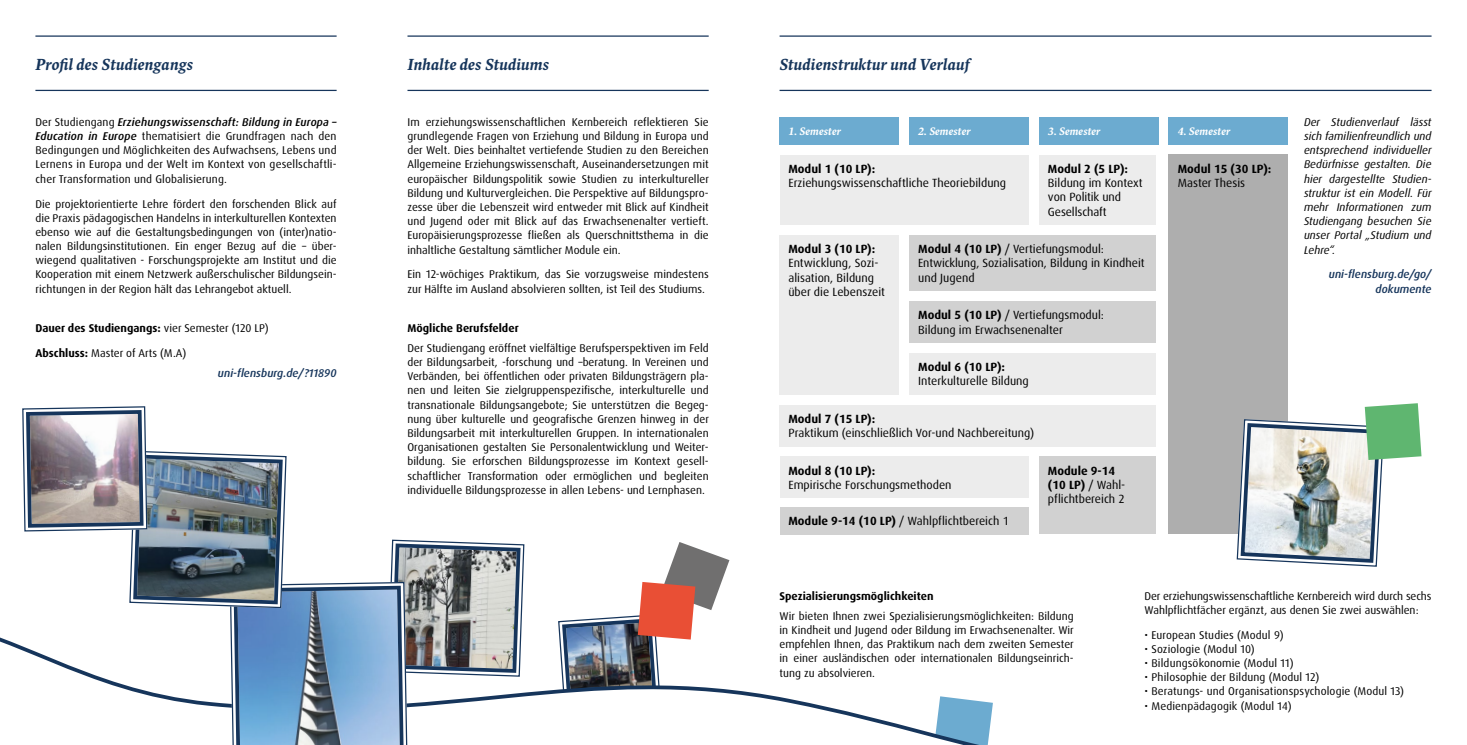
<style>
.page{position:relative;width:1467px;height:745px;background:#fff}
.page>*{position:absolute;margin:0;border:0;box-sizing:border-box;transform-origin:0 0}
.t1{font:italic 500 17.5px "Spinoza Pro";color:#16355b}
.t2{font:11.88px/14.1px "Dax Pro";color:#000}
.t3{font:700 11.88px "Dax Pro";color:#000}
.t4{font:italic 500 11.88px "Spinoza Pro";color:#fff}
.t5{font:11.25px/14.1px "Dax Pro";color:#000;text-align:justify}
.t6{font:italic 11.25px/14.1px "Dax Pro";color:#000;text-align:justify}
.t7{font:700 11.25px "Dax Pro";color:#000}
.t8{font:italic 500 11.25px/14.1px "Dax Pro";color:#16355b;text-align:right}
.s1{font-weight:500;font-style:italic}
.s2{font-weight:400}
.s3{font-weight:700}
</style>
<div class="page">
<div style="left:780px;top:117px;width:119px;height:27px;background:#6cabd0"></div>
<div style="left:909px;top:117px;width:119px;height:27px;background:#6cabd0"></div>
<div style="left:1039px;top:117px;width:119px;height:27px;background:#6cabd0"></div>
<div style="left:1169px;top:117px;width:119px;height:27px;background:#6cabd0"></div>
<div style="left:780px;top:155px;width:248px;height:69px;background:#ececec"></div>
<div style="left:780px;top:456px;width:248px;height:42px;background:#ececec"></div>
<div style="left:780px;top:506px;width:248px;height:27px;background:#d1d1d1"></div>
<div style="left:1039px;top:456px;width:117px;height:77px;background:#d1d1d1"></div>
<div style="left:780px;top:404px;width:376px;height:42px;background:#ececec"></div>
<div style="left:909px;top:235px;width:247px;height:55px;background:#d1d1d1"></div>
<div style="left:909px;top:301px;width:247px;height:41px;background:#d1d1d1"></div>
<div style="left:909px;top:353px;width:247px;height:41px;background:#ececec"></div>
<div style="left:780px;top:235px;width:119px;height:159px;background:#ececec"></div>
<div style="left:1039px;top:155px;width:117px;height:69px;background:#ececec"></div>
<div style="left:1169px;top:155px;width:119px;height:378px;background:#aeaeae"></div>
<hr style="left:35px;top:35px;width:302px;height:2px;background:#16355b">
<hr style="left:407px;top:35px;width:302px;height:2px;background:#16355b">
<hr style="left:780px;top:35px;width:651px;height:2px;background:#16355b">
<hr style="left:35px;top:90px;width:302px;height:1px;background:#16355b">
<hr style="left:407px;top:90px;width:302px;height:1px;background:#16355b">
<hr style="left:780px;top:90px;width:651px;height:1px;background:#16355b">
<svg style="left:0;top:637px;width:993px;height:107px"></svg>
<svg style="left:554px;top:542px;width:175px;height:179px"></svg>
<svg style="left:18px;top:451px;width:510px;height:293px"></svg>
<svg style="left:22px;top:406px;width:126px;height:268px"></svg>
<div style="left:26px;top:410px;width:118px;height:117px;border:4px solid #16355b;border-radius:2px"></div>
<svg style="left:1233px;top:403px;width:188px;height:164px"></svg>
<p class="t1" style="left:35px;top:54px;width:159px">Profil des Studiengangs</p>
<p class="t1" style="left:407px;top:54px;width:143px">Inhalte des Studiums</p>
<p class="t1" style="left:780px;top:54px;width:192px">Studienstruktur und Verlauf</p>
<p class="t5" style="left:35px;top:115px;width:303px">Der Studiengang <span class="s1">Erziehungswissenschaft: Bildung in Europa – Education in Europe</span> thematisiert die Grundfragen nach den Bedingungen und Möglichkeiten des Aufwachsens, Lebens und Lernens in Europa und der Welt im Kontext von gesellschaftli&shy;cher Transformation und Globalisierung.</p>
<p class="t5" style="left:35px;top:196px;width:303px">Die projektorientierte Lehre fördert den forschenden Blick auf die Praxis pädagogischen Handelns in interkulturellen Kontexten ebenso wie auf die Gestaltungsbedingungen von (inter)natio&shy;nalen Bildungsinstitutionen. Ein enger Bezug auf die – über&shy;wiegend qualitativen - Forschungsprojekte am Institut und die Kooperation mit einem Netzwerk außerschulischer Bildungsein&shy;richtungen in der Region hält das Lehrangebot aktuell.</p>
<p class="t7" style="left:35px;top:320px;width:235px">Dauer des Studiengangs: <span class="s2">vier Semester (120 LP)</span></p>
<p class="t5" style="left:35px;top:345px;width:152px"><span class="s3">Abschluss:</span> Master of Arts (M.A)</p>
<p class="t8" style="left:218px;top:365px;width:120px">uni-flensburg.de/?11890</p>
<p class="t5" style="left:407px;top:115px;width:303px">Im erziehungswissenschaftlichen Kernbereich reflektieren Sie grundlegende Fragen von Erziehung und Bildung in Europa und der Welt. Dies beinhaltet vertiefende Studien zu den Bereichen Allgemeine Erziehungswissenschaft, Auseinandersetzungen mit europäischer Bildungspolitik sowie Studien zu interkultureller Bildung und Kulturvergleichen. Die Perspektive auf Bildungspro&shy;zesse über die Lebenszeit wird entweder mit Blick auf Kindheit und Jugend oder mit Blick auf das Erwachsenenalter vertieft.<br>Europäisierungsprozesse fließen als Querschnittsthema in die inhaltliche Gestaltung sämtlicher Module ein.</p>
<p class="t5" style="left:407px;top:267px;width:303px">Ein 12-wöchiges Praktikum, das Sie vorzugsweise mindestens zur Hälfte im Ausland absolvieren sollten, ist Teil des Studiums.</p>
<p class="t7" style="left:407px;top:320px;width:113px">Mögliche Berufsfelder</p>
<p class="t5" style="left:407px;top:341px;width:303px">Der Studiengang eröffnet vielfältige Berufsperspektiven im Feld der Bildungsarbeit, -forschung und –beratung. In Vereinen und Verbänden, bei öffentlichen oder privaten Bildungsträgern pla&shy;nen und leiten Sie zielgruppenspezifische, interkulturelle und transnationale Bildungsangebote; Sie unterstützen die Begeg&shy;nung über kulturelle und geografische Grenzen hinweg in der Bildungsarbeit mit interkulturellen Gruppen. In internationalen Organisationen gestalten Sie Personalentwicklung und Weiter&shy;bildung. Sie erforschen Bildungsprozesse im Kontext gesell&shy;schaftlicher Transformation oder ermöglichen und begleiten individuelle Bildungsprozesse in allen Lebens- und Lernphasen.</p>
<p class="t4" style="left:788px;top:125px;width:54px">1. Semester</p>
<p class="t4" style="left:918px;top:125px;width:54px">2. Semester</p>
<p class="t4" style="left:1048px;top:125px;width:54px">3. Semester</p>
<p class="t4" style="left:1178px;top:125px;width:54px">4. Semester</p>
<p class="t3" style="left:788px;top:161px;width:88px">Modul 1 (10 LP):</p>
<p class="t2" style="left:788px;top:176px;width:219px">Erziehungswissenschaftliche Theoriebildung</p>
<p class="t2" style="left:1048px;top:162px;width:96px"><span class="s3">Modul 2 (5 LP):<br></span>Bildung im Kontext von Politik und<br>Gesellschaft</p>
<p class="t3" style="left:1178px;top:161px;width:95px">Modul 15 (30 LP):</p>
<p class="t2" style="left:1178px;top:176px;width:69px">Master Thesis</p>
<p class="t3" style="left:788px;top:241px;width:88px">Modul 3 (10 LP):</p>
<p class="t2" style="left:788px;top:256px;width:98px">Entwicklung, Sozi&shy;alisation, Bildung über die Lebenszeit</p>
<p class="t2" style="left:918px;top:242px;width:187px"><span class="s3">Modul 4 (10 LP)</span> / Vertiefungsmodul:</p>
<p class="t2" style="left:918px;top:256px;width:228px">Entwicklung, Sozialisation, Bildung in Kindheit und Jugend</p>
<p class="t2" style="left:918px;top:308px;width:187px"><span class="s3">Modul 5 (10 LP)</span> / Vertiefungsmodul:</p>
<p class="t2" style="left:918px;top:322px;width:146px">Bildung im Erwachsenenalter</p>
<p class="t3" style="left:918px;top:359px;width:88px">Modul 6 (10 LP):</p>
<p class="t2" style="left:918px;top:374px;width:112px">Interkulturelle Bildung</p>
<p class="t3" style="left:788px;top:411px;width:88px">Modul 7 (15 LP):</p>
<p class="t2" style="left:788px;top:426px;width:247px">Praktikum (einschließlich Vor-und Nachbereitung)</p>
<p class="t3" style="left:788px;top:463px;width:88px">Modul 8 (10 LP):</p>
<p class="t2" style="left:788px;top:478px;width:165px">Empirische Forschungsmethoden</p>
<p class="t2" style="left:788px;top:514px;width:222px"><span class="s3">Module 9-14 (10 LP)</span> / Wahlpflichtbereich 1</p>
<p class="t2" style="left:1048px;top:463px;width:79px"><span class="s3">Module 9-14 (10 LP)</span> / Wahl&shy;pflichtbereich 2</p>
<p class="t6" style="left:1304px;top:115px;width:129px">Der Studienverlauf lässt sich familienfreundlich und entsprechend individueller Bedürfnisse gestalten. Die hier dargestellte Studien&shy;struktur ist ein Modell. Für mehr Informationen zum Studiengang besuchen Sie unser Portal „Studium und Lehre“.</p>
<p class="t8" style="left:1329px;top:267px;width:104px">uni-flensburg.de/go/ dokumente</p>
<p class="t7" style="left:780px;top:588px;width:156px">Spezialisierungsmöglichkeiten</p>
<p class="t5" style="left:780px;top:608px;width:296px">Wir bieten Ihnen zwei Spezialisierungsmöglichkeiten: Bildung in Kindheit und Jugend oder Bildung im Erwachsenenalter. Wir empfehlen Ihnen, das Praktikum nach dem zweiten Semester in einer ausländischen oder internationalen Bildungseinrich&shy;tung zu absolvieren.</p>
<p class="t5" style="left:1144px;top:588px;width:288px">Der erziehungswissenschaftliche Kernbereich wird durch sechs<br>Wahlpflichtfächer ergänzt, aus denen Sie zwei auswählen:</p>
<p class="t5" style="left:1144px;top:627px;width:141px">• European Studies (Modul 9)</p>
<p class="t5" style="left:1144px;top:641px;width:112px">• Soziologie (Modul 10)</p>
<p class="t5" style="left:1144px;top:655px;width:151px">• Bildungsökonomie (Modul 11)</p>
<p class="t5" style="left:1144px;top:669px;width:176px">• Philosophie der Bildung (Modul 12)</p>
<p class="t5" style="left:1144px;top:684px;width:261px">• Beratungs- und Organisationspsychologie (Modul 13)</p>
<p class="t5" style="left:1144px;top:698px;width:149px">• Medienpädagogik (Modul 14)</p>
</div>
